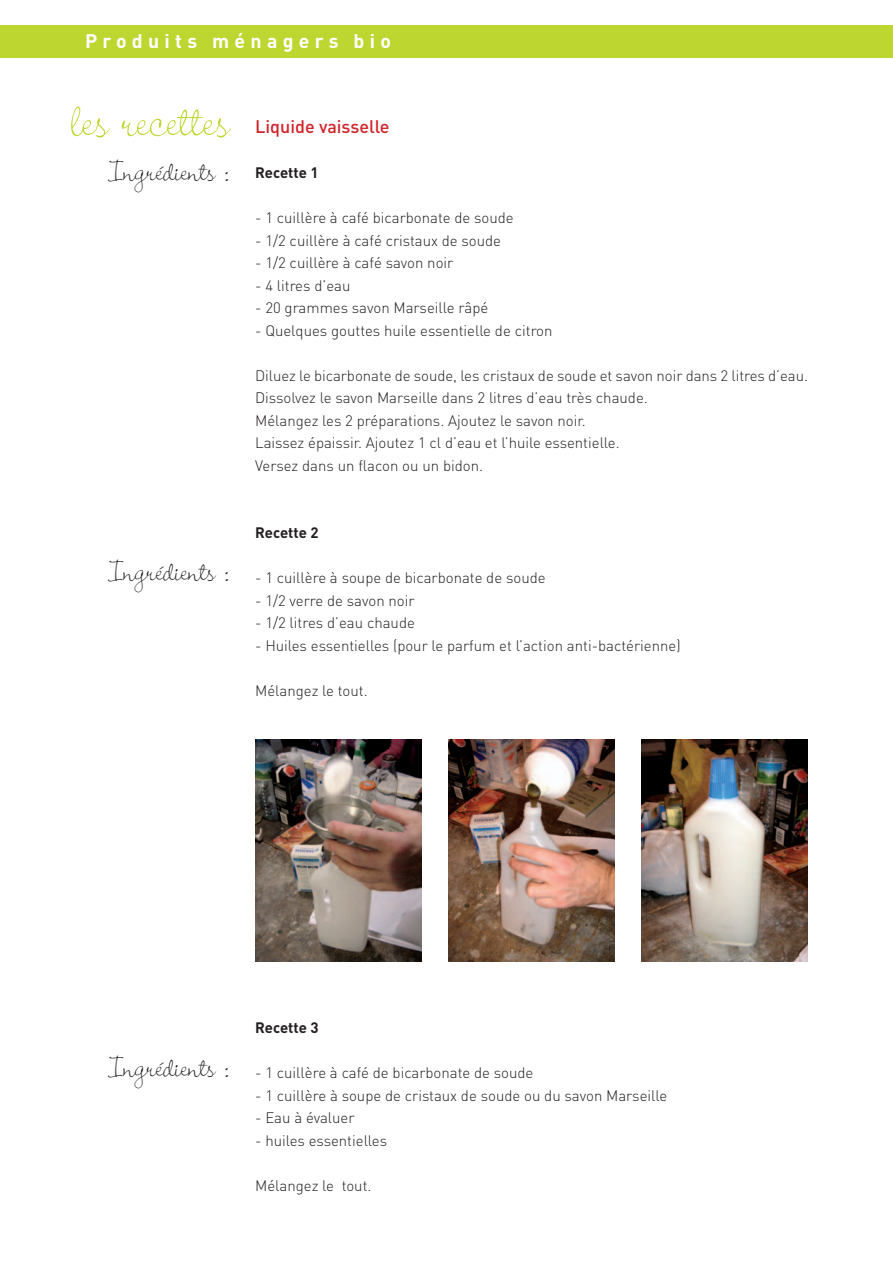
<style>
.page{position:relative;width:893px;height:1263px;background:#fff}
.page>*{position:absolute;margin:0;border:0;box-sizing:border-box;transform-origin:0 0}
.t1{font:60px "Dagobert";color:#bed630}
.t2{font:36px "Dagobert";color:#231f20}
.t3{font:700 19.5px "DIN";letter-spacing:.27em;color:#fff}
.t4{font:500 18px "DIN";color:#d1232a}
.t5{font:300 15px/22.5px "DIN";color:#231f20}
.t6{font:700 15px "DIN";color:#231f20}
</style>
<div class="page">
<div style="left:0;top:26px;width:893px;height:32px;background:#bed630"></div>
<img style="left:255px;top:740px;width:167px;height:221px">
<img style="left:448px;top:740px;width:167px;height:221px">
<img style="left:641px;top:740px;width:167px;height:221px">
<h3 class="t3" style="left:85px;top:34px;width:307px">Produits ménagers bio</h3>
<h1 class="t1" style="left:71px;top:81px;width:160px">les recettes</h1>
<h2 class="t2" style="left:108px;top:147px;width:123px">Ingrédients :</h2>
<h2 class="t2" style="left:108px;top:548px;width:123px">Ingrédients :</h2>
<p class="t4" style="left:255px;top:121px;width:136px">Liquide vaisselle</p>
<p class="t6" style="left:255px;top:168px;width:65px">Recette 1</p>
<p class="t5" style="left:255px;top:209px;width:260px">- 1 cuillère à café bicarbonate de soude</p>
<p class="t5" style="left:255px;top:231px;width:248px">- 1/2 cuillère à café cristaux de soude</p>
<p class="t5" style="left:255px;top:254px;width:200px">- 1/2 cuillère à café savon noir</p>
<p class="t5" style="left:255px;top:276px;width:97px">- 4 litres d’eau</p>
<p class="t5" style="left:255px;top:299px;width:235px">- 20 grammes savon Marseille râpé</p>
<p class="t5" style="left:255px;top:321px;width:299px">- Quelques gouttes huile essentielle de citron</p>
<p class="t5" style="left:255px;top:366px;width:554px">Diluez le bicarbonate de soude, les cristaux de soude et savon noir dans 2 litres d’eau.<br>Dissolvez le savon Marseille dans 2 litres d’eau très chaude.<br>Mélangez les 2 préparations. Ajoutez le savon noir.<br>Laissez épaissir. Ajoutez 1 cl d’eau et l’huile essentielle.<br>Versez dans un flacon ou un bidon.</p>
<p class="t6" style="left:255px;top:528px;width:65px">Recette 2</p>
<p class="t5" style="left:255px;top:569px;width:292px">- 1 cuillère à soupe de bicarbonate de soude</p>
<p class="t5" style="left:255px;top:591px;width:161px">- 1/2 verre de savon noir</p>
<p class="t5" style="left:255px;top:614px;width:161px">- 1/2 litres d’eau chaude</p>
<p class="t5" style="left:255px;top:636px;width:427px">- Huiles essentielles (pour le parfum et l’action anti-bactérienne)</p>
<p class="t5" style="left:255px;top:681px;width:114px">Mélangez le tout.</p>
<h2 class="t2" style="left:108px;top:1043px;width:123px">Ingrédients :</h2>
<p class="t6" style="left:255px;top:1023px;width:65px">Recette 3</p>
<p class="t5" style="left:255px;top:1064px;width:280px">- 1 cuillère à café de bicarbonate de soude</p>
<p class="t5" style="left:255px;top:1086px;width:414px">- 1 cuillère à soupe de cristaux de soude ou du savon Marseille</p>
<p class="t5" style="left:255px;top:1109px;width:101px">- Eau à évaluer</p>
<p class="t5" style="left:255px;top:1131px;width:133px">- huiles essentielles</p>
<p class="t5" style="left:255px;top:1176px;width:118px">Mélangez le tout.</p>
</div>
